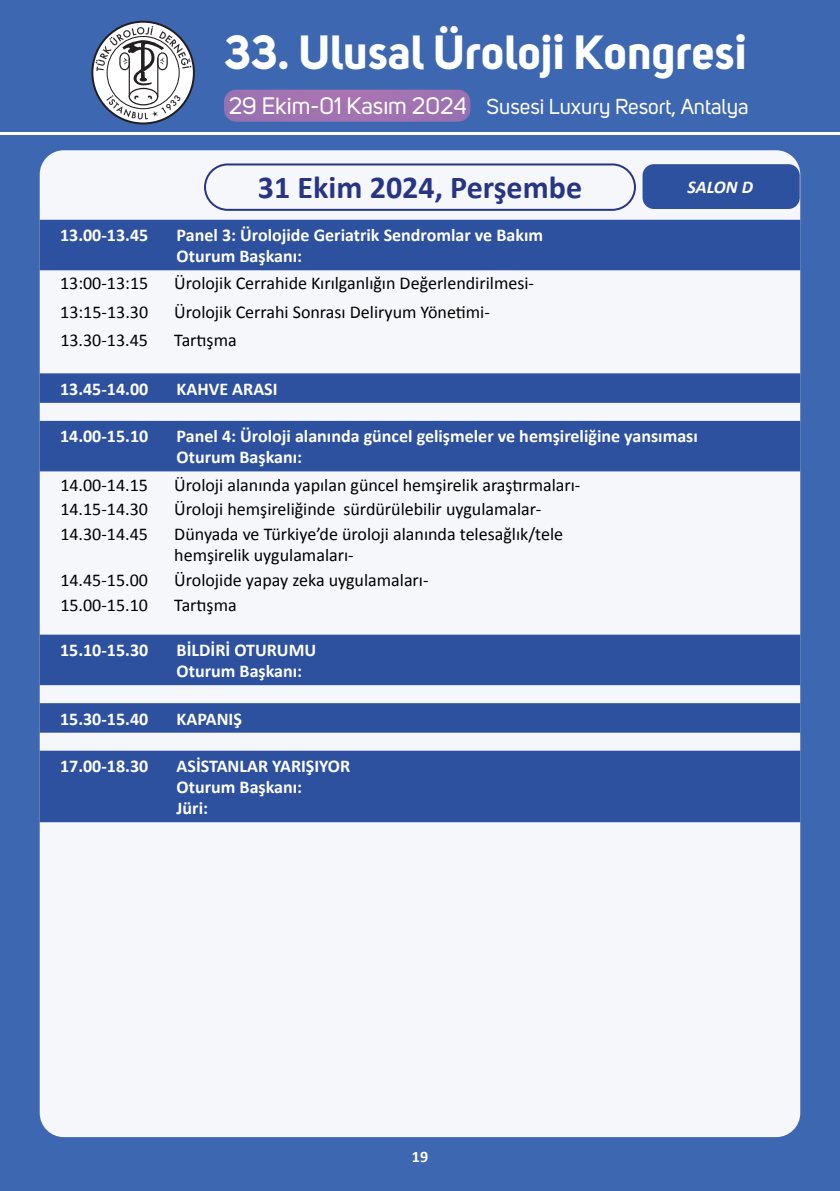
<style>
.page{position:relative;width:840px;height:1191px;background:#fff}
.page>*{position:absolute;margin:0;border:0;box-sizing:border-box;transform-origin:0 0}
.t1{font:700 47.4px "Uni Sans";color:#fff}
.t2{font:700 32px "Calibri";color:#283583}
.t3{font:21.4px "Uni Sans";color:#fff}
.t4{font:18px/21px "Calibri";color:#000}
.t5{font:700 18px/21px "Calibri";color:#fff}
.t6{font:italic 700 18px "Calibri";letter-spacing:-.005em;color:#fff}
.t7{font:700 16px "Calibri";color:#fff}
.s1{font-size:23.6px}
</style>
<div class="page">
<div style="left:0;top:0;width:839px;height:1191px;background:#3d68b1"></div>
<hr style="left:0;top:133px;width:839px;height:2px;background:#fff">
<svg style="left:91px;top:21px;width:104px;height:103px"></svg>
<svg style="left:224px;top:90px;width:246px;height:32px;background:#9e71b1"></svg>
<div style="left:40px;top:150px;width:759px;height:987px;background:#f5f7fb;border-radius:24px"></div>
<svg style="left:40px;top:220px;width:759px;height:602px"></svg>
<div style="left:642px;top:164px;width:157px;height:45px;background:#2d519f;border-radius:11px"></div>
<div style="left:204px;top:163px;width:431px;height:48px;border:2px solid #283583;border-radius:23px"></div>
<h1 class="t1" style="left:224px;top:23px;width:523px">33. Ulusal Üroloji Kongresi</h1>
<p class="t3" style="left:229px;top:94px;width:521px"><span class="s1">29 Ekim-01 Kasım 2024</span> Susesi Luxury Resort, Antalya</p>
<h2 class="t2" style="left:258px;top:167px;width:325px">31 Ekim 2024, Perşembe</h2>
<p class="t6" style="left:687px;top:175px;width:67px">SALON D</p>
<p class="t5" style="left:60px;top:225px;width:90px">13.00-13.45</p>
<p class="t5" style="left:176px;top:225px;width:368px">Panel 3: Ürolojide Geriatrik Sendromlar ve Bakım<br>Oturum Başkanı:</p>
<p class="t4" style="left:60px;top:273px;width:90px">13:00-13:15</p>
<p class="t4" style="left:174px;top:273px;width:361px">Ürolojik Cerrahide Kırılganlığın Değerlendirilmesi-</p>
<p class="t4" style="left:60px;top:301px;width:89px">13:15-13.30</p>
<p class="t4" style="left:174px;top:301px;width:317px">Ürolojik Cerrahi Sonrası Deliryum Yönetimi-</p>
<p class="t4" style="left:60px;top:330px;width:89px">13.30-13.45</p>
<p class="t4" style="left:174px;top:330px;width:64px">Tartışma</p>
<p class="t5" style="left:60px;top:378px;width:90px">13.45-14.00</p>
<p class="t5" style="left:176px;top:378px;width:102px">KAHVE ARASI</p>
<p class="t5" style="left:60px;top:426px;width:90px">14.00-15.10</p>
<p class="t5" style="left:176px;top:426px;width:522px">Panel 4: Üroloji alanında güncel gelişmeler ve hemşireliğine yansıması<br>Oturum Başkanı:</p>
<p class="t4" style="left:60px;top:474px;width:89px">14.00-14.15</p>
<p class="t4" style="left:174px;top:474px;width:407px">Üroloji alanında yapılan güncel hemşirelik araştırmaları-</p>
<p class="t4" style="left:60px;top:499px;width:89px">14.15-14.30</p>
<p class="t4" style="left:174px;top:499px;width:368px">Üroloji hemşireliğinde sürdürülebilir uygulamalar-</p>
<p class="t4" style="left:60px;top:524px;width:89px">14.30-14.45</p>
<p class="t4" style="left:174px;top:524px;width:390px">Dünyada ve Türkiye’de üroloji alanında telesağlık/tele hemşirelik uygulamaları-</p>
<p class="t4" style="left:60px;top:570px;width:89px">14.45-15.00</p>
<p class="t4" style="left:174px;top:570px;width:255px">Ürolojide yapay zeka uygulamaları-</p>
<p class="t4" style="left:60px;top:594px;width:89px">15.00-15.10</p>
<p class="t4" style="left:174px;top:594px;width:64px">Tartışma</p>
<p class="t5" style="left:60px;top:639px;width:90px">15.10-15.30</p>
<p class="t5" style="left:176px;top:639px;width:141px">BİLDİRİ OTURUMU<br>Oturum Başkanı:</p>
<p class="t5" style="left:60px;top:708px;width:90px">15.30-15.40</p>
<p class="t5" style="left:176px;top:708px;width:67px">KAPANIŞ</p>
<p class="t5" style="left:60px;top:755px;width:90px">17.00-18.30</p>
<p class="t5" style="left:176px;top:755px;width:175px">ASİSTANLAR YARIŞIYOR<br>Oturum Başkanı:<br>Jüri:</p>
<p class="t7" style="left:411px;top:1146px;width:18px">19</p>
</div>
